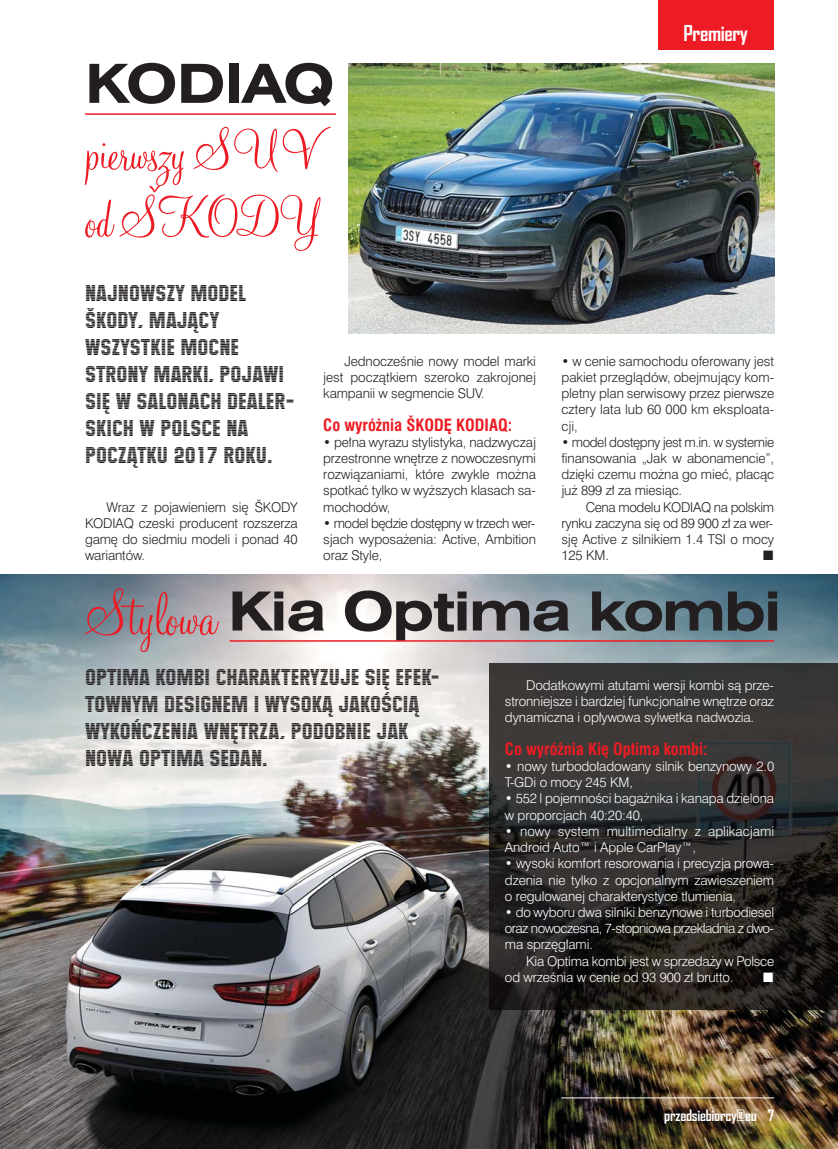
<style>
.page{position:relative;width:838px;height:1149px;background:#fff}
.page>*{position:absolute;margin:0;border:0;box-sizing:border-box;transform-origin:0 0}
.t1{font:66px "Monterey EU";letter-spacing:-.01em;color:#ed1c24}
.t2{font:60px/67.5px "Monterey EU";letter-spacing:-.015em;color:#ed1c24}
.t3{font:700 54px "Swis 721 Ex EU";letter-spacing:-.03em;color:#231f20}
.t4{font:22.5px/27px "Maximus EU";color:#231f20}
.t5{font:700 21px "Agency FB";letter-spacing:-.02em;color:#fff}
.t6{font:700 16.5px "Swis 721 Cn EU";color:#ed1c24}
.t7{font:700 15px "Agency FB";letter-spacing:-.02em;color:#fff}
.t8{font:13.5px/16.2px "Swis 721 Lt EU";letter-spacing:-.01em;color:#231f20;text-align:justify}
.t9{font:13.5px/16.2px "Swis 721 Lt EU";letter-spacing:-.01em;color:#fff}
.t10{font:13.5px "Zapf Dingbats ITC";color:#231f20}
.t11{font:13.5px "Zapf Dingbats ITC";color:#fff}
</style>
<div class="page">
<img style="left:0;top:574px;width:838px;height:574px">
<hr style="left:85px;top:113px;width:251px;height:2px;background:#ed1c24">
<hr style="left:561px;top:1097px;width:213px;height:1px;background:#fff">
<div style="left:658px;top:0;width:116px;height:50px;background:#ed1c24"></div>
<img style="left:489px;top:663px;width:349px;height:346px">
<hr style="left:230px;top:640px;width:544px;height:1px;background:#ed1c24">
<img style="left:349px;top:64px;width:425px;height:269px">
<h3 class="t3" style="left:85px;top:53px;width:251px">KODIAQ</h3>
<h2 class="t2" style="left:85px;top:114px;width:239px">pierwszy SUV od ŠKODY</h2>
<h3 class="t4" style="left:85px;top:280px;width:211px">NAJNOWSZY MODEL<br>ŠKODY, MAJĄCY<br>WSZYSTKIE MOCNE<br>STRONY MARKI, POJAWI<br>SIĘ W SALONACH DEALER-<br>SKICH W POLSCE NA<br>POCZĄTKU 2017 ROKU.</h3>
<p class="t8" style="left:85px;top:500px;width:214px;text-indent:21px">Wraz z pojawieniem się ŠKODY KODIAQ czeski producent rozszerza gamę do siedmiu modeli i ponad 40 wariantów.</p>
<p class="t8" style="left:323px;top:354px;width:214px;text-indent:21px">Jednocześnie nowy model marki jest początkiem szeroko zakrojonej kampanii w segmencie SUV.</p>
<p class="t6" style="left:323px;top:418px;width:190px">Co wyróżnia ŠKODĘ KODIAQ:</p>
<p class="t8" style="left:323px;top:435px;width:214px">• pełna wyrazu stylistyka, nadzwyczaj przestronne wnętrze z nowoczesnymi rozwiązaniami, które zwykle można spotkać tylko w wyższych klasach sa&shy;mochodów,</p>
<p class="t8" style="left:323px;top:516px;width:214px">• model będzie dostępny w trzech wer&shy;sjach wyposażenia: Active, Ambition oraz Style,</p>
<h3 class="t5" style="left:683px;top:21px;width:66px">Premiery</h3>
<p class="t8" style="left:561px;top:354px;width:214px">• w cenie samochodu oferowany jest pakiet przeglądów, obejmujący kom&shy;pletny plan serwisowy przez pierwsze cztery lata lub 60 000 km eksploata&shy;cji,</p>
<p class="t8" style="left:561px;top:435px;width:214px">• model dostępny jest m.in. w systemie finansowania „Jak w abonamencie”, dzięki czemu można go mieć, płacąc już 899 zł za miesiąc.</p>
<p class="t8" style="left:561px;top:500px;width:214px;text-indent:24px">Cena modelu KODIAQ na polskim rynku zaczyna się od 89 900 zł za wer&shy;sję Active z silnikiem 1.4 TSI o mocy 125 KM.</p>
<p class="t10" style="left:763px;top:550px;width:12px">■</p>
<h1 class="t1" style="left:85px;top:572px;width:132px">Stylowa</h1>
<h3 class="t3" style="left:228px;top:580px;width:555px">Kia Optima kombi</h3>
<h3 class="t4" style="left:85px;top:663px;width:356px">OPTIMA KOMBI CHARAKTERYZUJE SIĘ EFEK-<br>TOWNYM DESIGNEM I WYSOKĄ JAKOŚCIĄ<br>WYKOŃCZENIA WNĘTRZA, PODOBNIE JAK<br>NOWA OPTIMA SEDAN.</h3>
<p class="t9" style="left:505px;top:678px;width:271px;text-align:justify;text-indent:21px">Dodatkowymi atutami wersji kombi są prze&shy;stronniejsze i bardziej funkcjonalne wnętrze oraz dynamiczna i opływowa sylwetka nadwozia.</p>
<p class="t6" style="left:505px;top:742px;width:204px">Co wyróżnia Kię Optima kombi:</p>
<p class="t9" style="left:505px;top:759px;width:271px">• nowy turbodoładowany silnik benzynowy 2.0<br>T-GDi o mocy 245 KM,</p>
<p class="t9" style="left:505px;top:791px;width:271px">• 552 l pojemności bagażnika i kanapa dzielona w proporcjach 40:20:40,</p>
<p class="t9" style="left:505px;top:824px;width:271px">• nowy system multimedialny z aplikacjami<br>Android Auto™ i Apple CarPlay™,</p>
<p class="t9" style="left:505px;top:856px;width:271px;text-align:justify">• wysoki komfort resorowania i precyzja prowa&shy;dzenia nie tylko z opcjonalnym zawieszeniem o regulowanej charakterystyce tłumienia,</p>
<p class="t9" style="left:505px;top:905px;width:271px;text-align:justify">• do wyboru dwa silniki benzynowe i turbodiesel oraz nowoczesna, 7-stopniowa przekładnia z dwo&shy;ma sprzęgłami.</p>
<p class="t9" style="left:505px;top:953px;width:271px;text-indent:21px">Kia Optima kombi jest w sprzedaży w Polsce od września w cenie od 93 900 zł brutto.</p>
<p class="t11" style="left:763px;top:971px;width:12px">■</p>
<p class="t7" style="left:664px;top:1106px;width:111px">przedsiebiorcy@eu 7</p>
</div>
